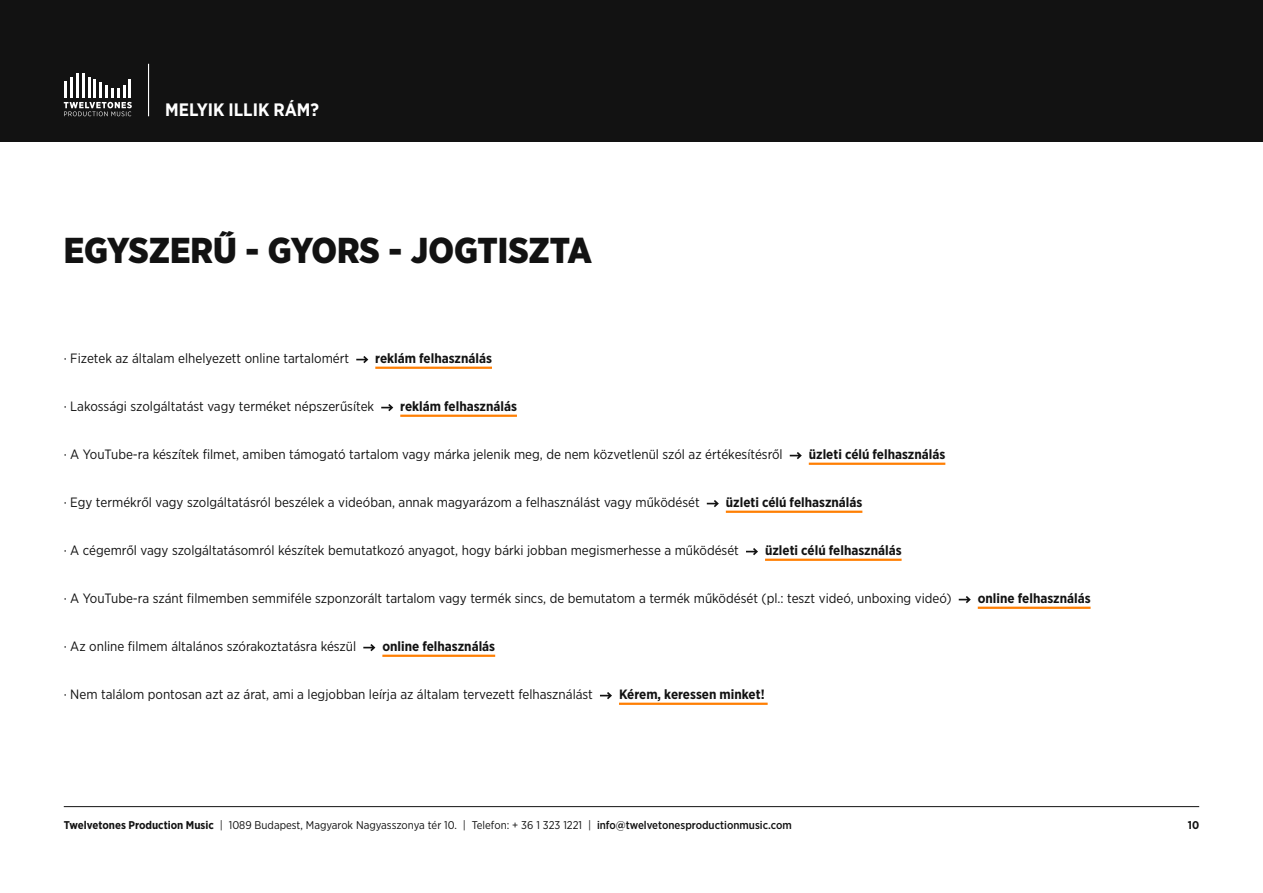
<style>
.page{position:relative;width:1263px;height:893px;background:#fff}
.page>*{position:absolute;margin:0;border:0;box-sizing:border-box;transform-origin:0 0}
.t1{font:900 36px "Gotham Narrow";letter-spacing:-.005em;color:#121212}
.t2{font:700 18px "Gotham Narrow";color:#fff}
.t3{font:13.5px "Gotham Narrow";color:#121212}
.t4{font:700 13.5px "Gotham Narrow";color:#121212}
.t5{font:11.25px "Gotham Narrow";color:#121212}
.t6{font:700 11.25px "Gotham Narrow";color:#121212}
.s1{font-weight:700}
.s2{font-weight:500}
</style>
<div class="page">
<div style="left:0;top:0;width:1263px;height:141px;background:#121212"></div>
<hr style="left:64px;top:806px;width:1135px;height:1px;background:#121212">
<hr style="left:148px;top:64px;width:1px;height:52px;background:#fff">
<hr style="left:64px;top:81px;width:3px;height:17px;background:#fff">
<hr style="left:70px;top:77px;width:3px;height:21px;background:#fff">
<hr style="left:76px;top:73px;width:3px;height:25px;background:#fff">
<hr style="left:82px;top:73px;width:3px;height:25px;background:#fff">
<hr style="left:88px;top:77px;width:3px;height:21px;background:#fff">
<hr style="left:93px;top:80px;width:3px;height:18px;background:#fff">
<hr style="left:99px;top:83px;width:3px;height:15px;background:#fff">
<hr style="left:128px;top:80px;width:3px;height:18px;background:#fff">
<svg style="left:64px;top:86px;width:68px;height:30px"></svg>
<hr style="left:375px;top:367px;width:117px;height:2px;background:#ff7f03">
<hr style="left:400px;top:415px;width:117px;height:2px;background:#ff7f03">
<hr style="left:809px;top:463px;width:136px;height:2px;background:#ff7f03">
<hr style="left:726px;top:511px;width:136px;height:2px;background:#ff7f03">
<hr style="left:765px;top:559px;width:136px;height:2px;background:#ff7f03">
<hr style="left:978px;top:607px;width:112px;height:2px;background:#ff7f03">
<hr style="left:382px;top:655px;width:113px;height:2px;background:#ff7f03">
<hr style="left:619px;top:703px;width:149px;height:2px;background:#ff7f03">
<svg style="left:356px;top:356px;width:12px;height:7px"></svg>
<svg style="left:381px;top:404px;width:12px;height:7px"></svg>
<svg style="left:790px;top:452px;width:12px;height:7px"></svg>
<svg style="left:707px;top:500px;width:12px;height:7px"></svg>
<svg style="left:746px;top:548px;width:12px;height:7px"></svg>
<svg style="left:959px;top:596px;width:12px;height:7px"></svg>
<svg style="left:363px;top:644px;width:12px;height:7px"></svg>
<svg style="left:600px;top:692px;width:12px;height:7px"></svg>
<h2 class="t2" style="left:165px;top:98px;width:155px">Melyik illik rám?</h2>
<h1 class="t1" style="left:64px;top:226px;width:530px">EGYSZERŰ - GYORS - JOGTISZTA</h1>
<p class="t3" style="left:64px;top:350px;width:287px">· Fizetek az általam elhelyezett online tartalomért</p>
<p class="t4" style="left:375px;top:350px;width:118px">reklám felhasználás</p>
<p class="t3" style="left:64px;top:398px;width:312px">· Lakossági szolgáltatást vagy terméket népszerűsítek</p>
<p class="t4" style="left:400px;top:398px;width:118px">reklám felhasználás</p>
<p class="t3" style="left:64px;top:446px;width:720px">· A YouTube-ra készítek filmet, amiben támogató tartalom vagy márka jelenik meg, de nem közvetlenül szól az értékesítésről</p>
<p class="t4" style="left:809px;top:446px;width:138px">üzleti célú felhasználás</p>
<p class="t3" style="left:64px;top:494px;width:637px">· Egy termékről vagy szolgáltatásról beszélek a videóban, annak magyarázom a felhasználást vagy működését</p>
<p class="t4" style="left:726px;top:494px;width:138px">üzleti célú felhasználás</p>
<p class="t3" style="left:64px;top:542px;width:677px">· A cégemről vagy szolgáltatásomról készítek bemutatkozó anyagot, hogy bárki jobban megismerhesse a működését</p>
<p class="t4" style="left:765px;top:542px;width:138px">üzleti célú felhasználás</p>
<p class="t3" style="left:64px;top:590px;width:889px">· A YouTube-ra szánt filmemben semmiféle szponzorált tartalom vagy termék sincs, de bemutatom a termék működését (pl.: teszt videó, unboxing videó)</p>
<p class="t4" style="left:978px;top:590px;width:114px">online felhasználás</p>
<p class="t3" style="left:64px;top:638px;width:294px">· Az online filmem általános szórakoztatásra készül</p>
<p class="t4" style="left:382px;top:638px;width:114px">online felhasználás</p>
<p class="t3" style="left:64px;top:686px;width:531px">· Nem találom pontosan azt az árat, ami a legjobban leírja az általam tervezett felhasználást</p>
<p class="t4" style="left:619px;top:686px;width:147px">Kérem, keressen minket!</p>
<p class="t5" style="left:64px;top:818px;width:729px"><span class="s1">Twelvetones Production Music</span> | 1089 Budapest, Magyarok Nagyasszonya tér 10. | Telefon: + 36 1 323 1221 | <span class="s2">info@twelvetonesproductionmusic.com</span></p>
<p class="t6" style="left:1188px;top:818px;width:13px">10</p>
</div>
